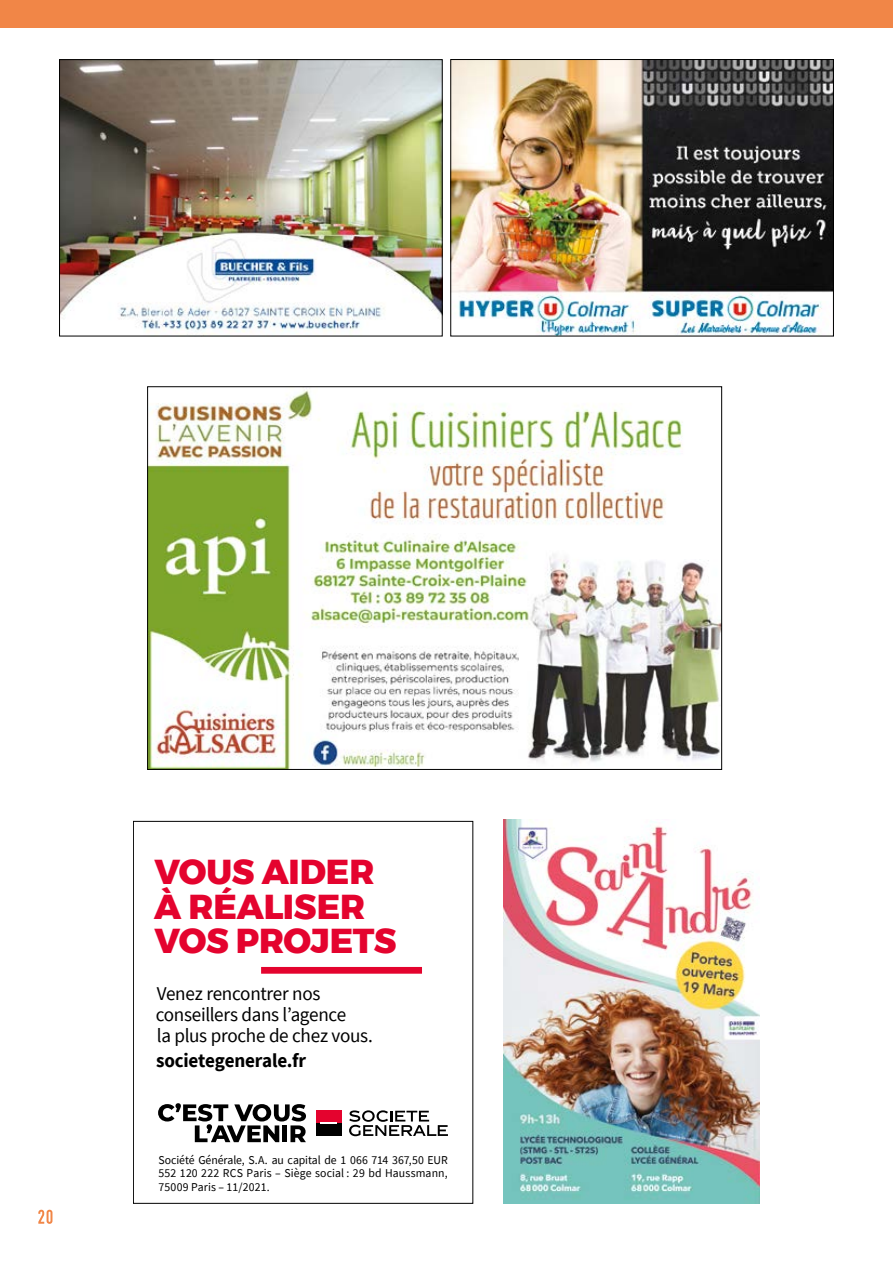
<style>
.page{position:relative;width:893px;height:1263px;background:#fff}
.page>*{position:absolute;margin:0;border:0;box-sizing:border-box;transform-origin:0 0}
.t1{font:800 34.5px/34.5px "Montserrat";letter-spacing:-.01em;color:#e4032e}
.t2{font:19.5px/21px "Source Sans Pro";letter-spacing:-.015em;color:#000}
.t3{font:700 19.5px "Source Sans Pro";letter-spacing:-.01em;color:#000}
.t4{font:12px/13.5px "Source Sans Pro";letter-spacing:.01em;color:#000;text-align:justify}
</style>
<div class="page">
<div style="left:0;top:0;width:893px;height:27px;background:#f18647"></div>
<div style="left:261px;top:967px;width:161px;height:7px;background:#e4032e"></div>
<svg style="left:158px;top:1103px;width:148px;height:39px"></svg>
<svg style="left:349px;top:1110px;width:99px;height:26px"></svg>
<div style="left:316px;top:1110px;width:26px;height:13px;background:#e4032e"></div>
<div style="left:316px;top:1123px;width:26px;height:13px;background:#000"></div>
<svg style="left:320px;top:1122px;width:17px;height:2px"></svg>
<div style="left:133px;top:821px;width:340px;height:383px;border:1px solid #000"></div>
<img style="left:61px;top:61px;width:379px;height:273px">
<div style="left:59px;top:59px;width:383px;height:277px;border:1px solid #000"></div>
<img style="left:453px;top:61px;width:379px;height:273px">
<div style="left:451px;top:59px;width:383px;height:277px;border:1px solid #000"></div>
<img style="left:503px;top:820px;width:257px;height:383px">
<svg style="left:38px;top:1210px;width:14px;height:14px"></svg>
<img style="left:149px;top:388px;width:571px;height:380px">
<h1 class="t1" style="left:154px;top:855px;width:244px">VOUS AIDER<br>À RÉALISER<br>VOS PROJETS</h1>
<h2 class="t2" style="left:156px;top:983px;width:219px">Venez rencontrer nos conseillers dans l’agence<br>la plus proche de chez vous.</h2>
<h2 class="t3" style="left:156px;top:1047px;width:151px">societegenerale.fr</h2>
<p class="t4" style="left:159px;top:1153px;width:291px">Société Générale, S.A. au capital de 1 066 714 367,50 EUR 552 120 222 RCS Paris – Siège social : 29 bd Haussmann, 75009 Paris – 11/2021.</p>
</div>
